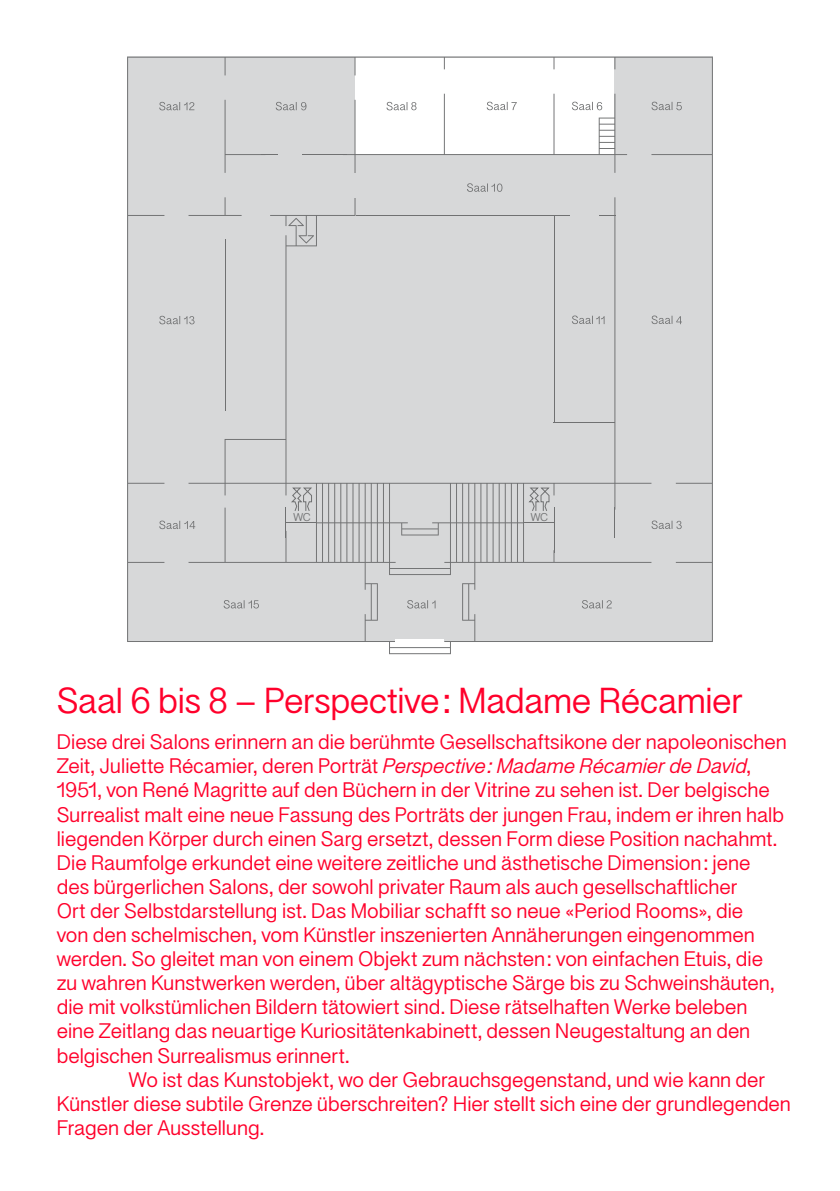
<style>
.page{position:relative;width:840px;height:1191px;background:#fff}
.page>*{position:absolute;margin:0;border:0;box-sizing:border-box;transform-origin:0 0}
.t1{font:36px "MAH Sans";letter-spacing:-.005em;color:#ff002b}
.t2{font:21px/24px "MAH Sans";color:#ff002b}
.t3{font:11.2px "MAH Sans";color:#707172}
.s1{font-style:italic}
</style>
<div class="page">
<svg style="left:127px;top:57px;width:585px;height:597px;background:#d8d9d9"></svg>
<div style="left:352px;top:173px;width:6px;height:24px;background:#d7d8d9"></div>
<div style="left:395px;top:639px;width:49px;height:5px;background:#fff"></div>
<hr style="left:285px;top:522px;width:31px;height:1px;background:#707172">
<hr style="left:523px;top:522px;width:31px;height:1px;background:#707172">
<svg style="left:553px;top:215px;width:17px;height:1px"></svg>
<svg style="left:290px;top:487px;width:23px;height:25px"></svg>
<svg style="left:527px;top:487px;width:23px;height:25px"></svg>
<svg style="left:159px;top:102px;width:35px;height:8px"></svg>
<div style="left:224px;top:100px;width:82px;height:73px;background:#d7d8d9"></div>
<svg style="left:386px;top:102px;width:30px;height:8px"></svg>
<svg style="left:486px;top:102px;width:30px;height:8px"></svg>
<svg style="left:571px;top:102px;width:31px;height:8px"></svg>
<svg style="left:651px;top:102px;width:30px;height:8px"></svg>
<svg style="left:571px;top:315px;width:33px;height:9px"></svg>
<svg style="left:651px;top:315px;width:30px;height:9px"></svg>
<svg style="left:651px;top:520px;width:30px;height:9px"></svg>
<svg style="left:581px;top:600px;width:30px;height:8px"></svg>
<svg style="left:407px;top:600px;width:28px;height:8px"></svg>
<svg style="left:159px;top:520px;width:36px;height:9px"></svg>
<svg style="left:159px;top:316px;width:35px;height:8px"></svg>
<svg style="left:466px;top:183px;width:35px;height:9px"></svg>
<svg style="left:223px;top:600px;width:36px;height:8px"></svg>
<p class="t3" style="left:293px;top:510px;width:19px">WC</p>
<p class="t3" style="left:530px;top:510px;width:19px">WC</p>
<h1 class="t1" style="left:57px;top:681px;width:687px">Saal 6 bis 8 – Perspective: Madame Récamier</h1>
<p class="t2" style="left:57px;top:730px;width:730px">Diese drei Salons erinnern an die berühmte Gesellschaftsikone der napoleonischen Zeit, Juliette Récamier, deren Porträt <span class="s1">Perspective: Madame Récamier de David</span>, 1951, von René Magritte auf den Büchern in der Vitrine zu sehen ist. Der belgische Surrealist malt eine neue Fassung des Porträts der jungen Frau, indem er ihren halb liegenden Körper durch einen Sarg ersetzt, dessen Form diese Position nachahmt.<br>Die Raumfolge erkundet eine weitere zeitliche und ästhetische Dimension: jene des bürgerlichen Salons, der sowohl privater Raum als auch gesellschaftlicher<br>Ort der Selbstdarstellung ist. Das Mobiliar schafft so neue «Period Rooms», die<br>von den schelmischen, vom Künstler inszenierten Annäherungen eingenommen werden. So gleitet man von einem Objekt zum nächsten: von einfachen Etuis, die zu wahren Kunstwerken werden, über altägyptische Särge bis zu Schweinshäuten, die mit volkstümlichen Bildern tätowiert sind. Diese rätselhaften Werke beleben eine Zeitlang das neuartige Kuriositätenkabinett, dessen Neugestaltung an den belgischen Surrealismus erinnert.</p>
<p class="t2" style="left:57px;top:1067px;width:735px;text-indent:72px">Wo ist das Kunstobjekt, wo der Gebrauchsgegenstand, und wie kann der<br>Künstler diese subtile Grenze überschreiten? Hier stellt sich eine der grundlegenden<br>Fragen der Ausstellung.</p>
</div>
